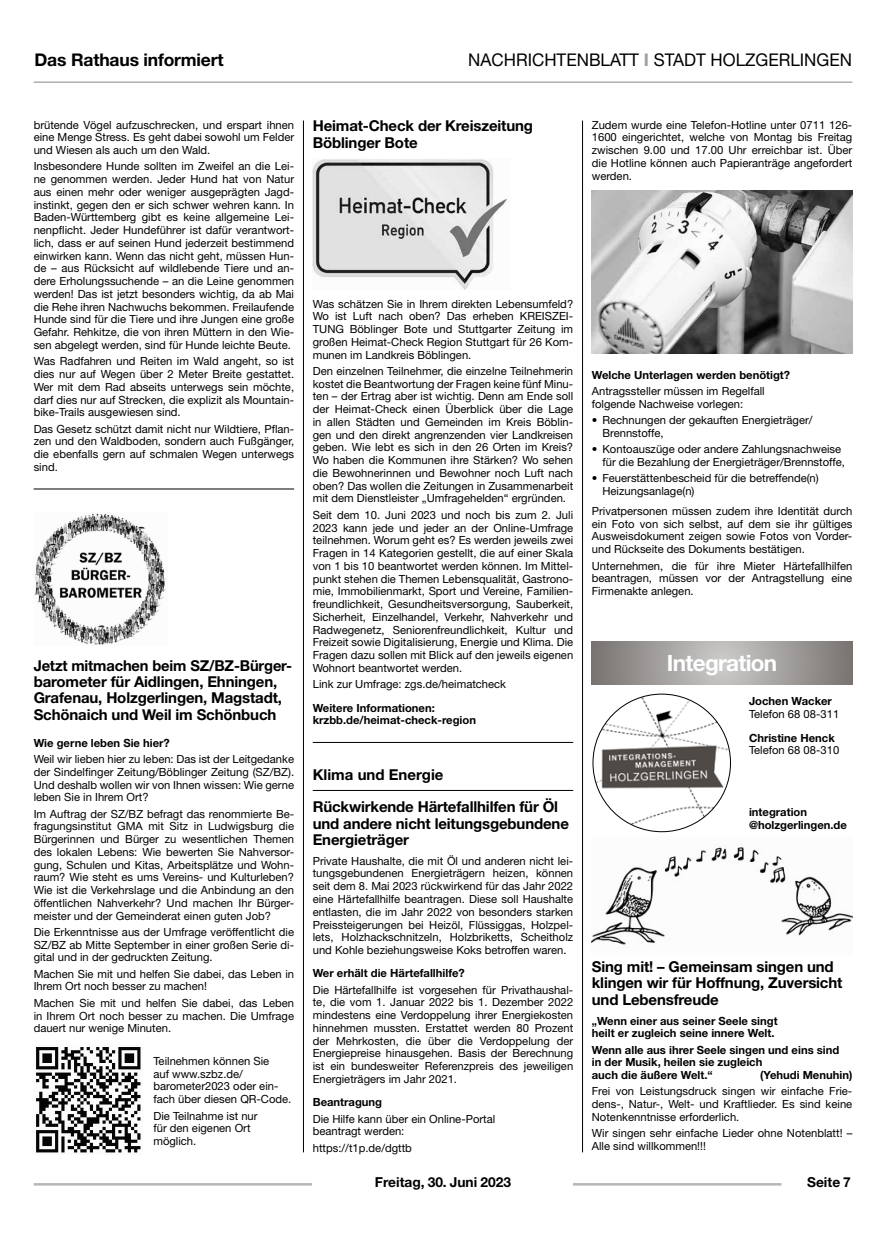
<style>
.page{position:relative;width:886px;height:1241px;background:#fff}
.page>*{position:absolute;margin:0;border:0;box-sizing:border-box;transform-origin:0 0}
.t1{font:700 22.5px "Helvetica Neue LT Std";letter-spacing:-.03em;color:#fff}
.t2{font:17.5px "Helvetica Neue LT Std";color:#000}
.t3{font:700 17.5px "Helvetica Neue LT Std";letter-spacing:-.01em;color:#000}
.t4{font:700 15px/16.2px "Helvetica Neue LT Std";letter-spacing:-.01em;color:#000}
.t5{font:700 13.75px "Helvetica Neue LT Std";color:#000}
.t6{font:11.25px/12.8px "Helvetica Neue LT Std";color:#000;text-align:justify}
.t7{font:700 11.25px/12.8px "Helvetica Neue LT Std";color:#000}
.s1{font-weight:700;color:#a19f9d}
</style>
<div class="page">
<hr style="left:34px;top:1182px;width:747px;height:3px;background:#b7b6b4">
<div style="left:313px;top:1176px;width:260px;height:18px;background:#fff"></div>
<hr style="left:303px;top:120px;width:1px;height:1032px;background:#000">
<hr style="left:582px;top:120px;width:1px;height:1032px;background:#000">
<hr style="left:34px;top:81px;width:818px;height:2px;background:#a19f9d">
<hr style="left:34px;top:488px;width:260px;height:1px;background:#000">
<img style="left:34px;top:513px;width:133px;height:132px">
<img style="left:36px;top:1047px;width:105px;height:106px">
<hr style="left:313px;top:742px;width:260px;height:1px;background:#000">
<img style="left:313px;top:159px;width:194px;height:130px">
<hr style="left:313px;top:790px;width:260px;height:1px;background:#000">
<img style="left:592px;top:190px;width:260px;height:163px">
<svg style="left:592px;top:641px;width:260px;height:43px;background:#a09e9c"></svg>
<img style="left:593px;top:694px;width:137px;height:137px;border-radius:69px">
<img style="left:592px;top:847px;width:260px;height:98px">
<h2 class="t3" style="left:35px;top:49px;width:191px">Das Rathaus informiert</h2>
<h2 class="t2" style="left:468px;top:49px;width:385px">NACHRICHTENBLATT <span class="s1">I</span> STADT HOLZGERLINGEN</h2>
<p class="t6" style="left:34px;top:118px;width:262px">brütende Vögel aufzuschrecken, und erspart ihnen eine Menge Stress. Es geht dabei sowohl um Felder und Wiesen als auch um den Wald.</p>
<p class="t6" style="left:34px;top:160px;width:262px">Insbesondere Hunde sollten im Zweifel an die Lei&shy;ne genommen werden. Jeder Hund hat von Natur aus einen mehr oder weniger ausgeprägten Jagd&shy;instinkt, gegen den er sich schwer wehren kann. In Baden-Württemberg gibt es keine allgemeine Lei&shy;nenpflicht. Jeder Hundeführer ist dafür verantwort&shy;lich, dass er auf seinen Hund jederzeit bestimmend einwirken kann. Wenn das nicht geht, müssen Hun&shy;de – aus Rücksicht auf wildlebende Tiere und an&shy;dere Erholungssuchende – an die Leine genommen werden! Das ist jetzt besonders wichtig, da ab Mai die Rehe ihren Nachwuchs bekommen. Freilaufende Hunde sind für die Tiere und ihre Jungen eine große Gefahr. Rehkitze, die von ihren Müttern in den Wie&shy;sen abgelegt werden, sind für Hunde leichte Beute.</p>
<p class="t6" style="left:34px;top:354px;width:262px">Was Radfahren und Reiten im Wald angeht, so ist dies nur auf Wegen über 2 Meter Breite gestattet.<br>Wer mit dem Rad abseits unterwegs sein möchte, darf dies nur auf Strecken, die explizit als Mountain&shy;bike-Trails ausgewiesen sind.</p>
<p class="t6" style="left:34px;top:422px;width:262px">Das Gesetz schützt damit nicht nur Wildtiere, Pflan&shy;zen und den Waldboden, sondern auch Fußgänger, die ebenfalls gern auf schmalen Wegen unterwegs sind.</p>
<h3 class="t4" style="left:34px;top:657px;width:260px">Jetzt mitmachen beim SZ/BZ-Bürger&shy;barometer für Aidlingen, Ehningen, Grafenau, Holzgerlingen, Magstadt, Schönaich und Weil im Schönbuch</h3>
<p class="t7" style="left:34px;top:736px;width:138px">Wie gerne leben Sie hier?</p>
<p class="t6" style="left:34px;top:752px;width:262px">Weil wir lieben hier zu leben: Das ist der Leitgedanke der Sindelfinger Zeitung/Böblinger Zeitung (SZ/BZ).<br>Und deshalb wollen wir von Ihnen wissen: Wie gerne leben Sie in Ihrem Ort?</p>
<p class="t6" style="left:34px;top:806px;width:262px">Im Auftrag der SZ/BZ befragt das renommierte Be&shy;fragungsinstitut GMA mit Sitz in Ludwigsburg die Bürgerinnen und Bürger zu wesentlichen Themen des lokalen Lebens: Wie bewerten Sie Nahversor&shy;gung, Schulen und Kitas, Arbeitsplätze und Wohn&shy;raum? Wie steht es ums Vereins- und Kulturleben?<br>Wie ist die Verkehrslage und die Anbindung an den öffentlichen Nahverkehr? Und machen Ihr Bürger&shy;meister und der Gemeinderat einen guten Job?</p>
<p class="t6" style="left:34px;top:925px;width:262px">Die Erkenntnisse aus der Umfrage veröffentlicht die SZ/BZ ab Mitte September in einer großen Serie di&shy;gital und in der gedruckten Zeitung.</p>
<p class="t6" style="left:34px;top:967px;width:262px">Machen Sie mit und helfen Sie dabei, das Leben in<br>Ihrem Ort noch besser zu machen!</p>
<p class="t6" style="left:34px;top:996px;width:262px">Machen Sie mit und helfen Sie dabei, das Leben in Ihrem Ort noch besser zu machen. Die Umfrage dauert nur wenige Minuten.</p>
<p class="t6" style="left:153px;top:1054px;width:139px;text-align:left">Teilnehmen können Sie<br>auf www.szbz.de/ barometer2023 oder ein&shy;fach über diesen QR-Code.</p>
<p class="t6" style="left:153px;top:1108px;width:106px;text-align:left">Die Teilnahme ist nur für den eigenen Ort möglich.</p>
<h3 class="t4" style="left:313px;top:117px;width:222px">Heimat-Check der Kreiszeitung<br>Böblinger Bote</h3>
<p class="t6" style="left:592px;top:118px;width:262px">Zudem wurde eine Telefon-Hotline unter 0711 126- 1600 eingerichtet, welche von Montag bis Freitag zwischen 9.00 und 17.00 Uhr erreichbar ist. Über die Hotline können auch Papieranträge angefordert werden.</p>
<p class="t6" style="left:313px;top:297px;width:262px">Was schätzen Sie in Ihrem direkten Lebensumfeld?<br>Wo ist Luft nach oben? Das erheben KREISZEI-TUNG Böblinger Bote und Stuttgarter Zeitung im großen Heimat-Check Region Stuttgart für 26 Kom&shy;munen im Landkreis Böblingen.</p>
<p class="t6" style="left:313px;top:364px;width:262px">Den einzelnen Teilnehmer, die einzelne Teilnehmerin kostet die Beantwortung der Fragen keine fünf Minu&shy;ten – der Ertrag aber ist wichtig. Denn am Ende soll der Heimat-Check einen Überblick über die Lage in allen Städten und Gemeinden im Kreis Böblin&shy;gen und den direkt angrenzenden vier Landkreisen geben. Wie lebt es sich in den 26 Orten im Kreis?<br>Wo haben die Kommunen ihre Stärken? Wo sehen die Bewohnerinnen und Bewohner noch Luft nach oben? Das wollen die Zeitungen in Zusammenarbeit mit dem Dienstleister „Umfragehelden“ ergründen.</p>
<p class="t6" style="left:313px;top:508px;width:262px">Seit dem 10. Juni 2023 und noch bis zum 2. Juli 2023 kann jede und jeder an der Online-Umfrage teilnehmen. Worum geht es? Es werden jeweils zwei Fragen in 14 Kategorien gestellt, die auf einer Skala von 1 bis 10 beantwortet werden können. Im Mittel&shy;punkt stehen die Themen Lebensqualität, Gastrono&shy;mie, Immobilienmarkt, Sport und Vereine, Familien&shy;freundlichkeit, Gesundheitsversorgung, Sauberkeit, Sicherheit, Einzelhandel, Verkehr, Nahverkehr und Radwegenetz, Seniorenfreundlichkeit, Kultur und Freizeit sowie Digitalisierung, Energie und Klima. Die Fragen dazu sollen mit Blick auf den jeweils eigenen Wohnort beantwortet werden.</p>
<p class="t6" style="left:313px;top:677px;width:195px">Link zur Umfrage: zgs.de/heimatcheck</p>
<p class="t7" style="left:313px;top:700px;width:165px">Weitere Informationen: krzbb.de/heimat-check-region</p>
<h3 class="t4" style="left:313px;top:757px;width:247px;line-height:32.6px">Klima und Energie<br>Rückwirkende Härtefallhilfen für Öl</h3>
<h3 class="t4" style="left:313px;top:814px;width:258px">und andere nicht leitungsgebundene<br>Energieträger</h3>
<p class="t6" style="left:313px;top:854px;width:262px">Private Haushalte, die mit Öl und anderen nicht lei&shy;tungsgebundenen Energieträgern heizen, können seit dem 8. Mai 2023 rückwirkend für das Jahr 2022 eine Härtefallhilfe beantragen. Diese soll Haushalte entlasten, die im Jahr 2022 von besonders starken Preissteigerungen bei Heizöl, Flüssiggas, Holzpel&shy;lets, Holzhackschnitzeln, Holzbriketts, Scheitholz und Kohle beziehungsweise Koks betroffen waren.</p>
<p class="t7" style="left:313px;top:966px;width:154px">Wer erhält die Härtefallhilfe?</p>
<p class="t6" style="left:313px;top:983px;width:262px">Die Härtefallhilfe ist vorgesehen für Privathaushal&shy;te, die vom 1. Januar 2022 bis 1. Dezember 2022 mindestens eine Verdoppelung ihrer Energiekosten hinnehmen mussten. Erstattet werden 80 Prozent der Mehrkosten, die über die Verdoppelung der Energiepreise hinausgehen. Basis der Berechnung ist ein bundesweiter Referenzpreis des jeweiligen Energieträgers im Jahr 2021.</p>
<p class="t7" style="left:313px;top:1095px;width:71px">Beantragung</p>
<p class="t6" style="left:313px;top:1111px;width:184px">Die Hilfe kann über ein Online-Portal beantragt werden:</p>
<p class="t6" style="left:313px;top:1140px;width:101px">https://t1p.de/dgttb</p>
<p class="t7" style="left:592px;top:368px;width:200px">Welche Unterlagen werden benötigt?</p>
<p class="t6" style="left:592px;top:384px;width:174px">Antragssteller müssen im Regelfall folgende Nachweise vorlegen:</p>
<p class="t6" style="left:602px;top:413px;width:212px;text-indent:-11px">• Rechnungen der gekauften Energieträger/<br>Brennstoffe,</p>
<p class="t6" style="left:602px;top:442px;width:244px;text-indent:-11px">• Kontoauszüge oder andere Zahlungsnachweise für die Bezahlung der Energieträger/Brennstoffe,</p>
<p class="t6" style="left:602px;top:471px;width:218px;text-indent:-11px">• Feuerstättenbescheid für die betreffende(n)<br>Heizungsanlage(n)</p>
<p class="t6" style="left:592px;top:504px;width:262px">Privatpersonen müssen zudem ihre Identität durch ein Foto von sich selbst, auf dem sie ihr gültiges Ausweisdokument zeigen sowie Fotos von Vorder&shy;und Rückseite des Dokuments bestätigen.</p>
<p class="t6" style="left:592px;top:559px;width:262px">Unternehmen, die für ihre Mieter Härtefallhilfen beantragen, müssen vor der Antragstellung eine Firmenakte anlegen.</p>
<h1 class="t1" style="left:667px;top:649px;width:112px">Integration</h1>
<p class="t7" style="left:749px;top:694px;width:84px">Jochen Wacker</p>
<p class="t6" style="left:749px;top:707px;width:92px">Telefon 68 08-311</p>
<p class="t7" style="left:749px;top:730px;width:87px">Christine Henck</p>
<p class="t6" style="left:749px;top:743px;width:92px">Telefon 68 08-310</p>
<p class="t7" style="left:749px;top:805px;width:99px">integration @holzgerlingen.de</p>
<h3 class="t4" style="left:592px;top:958px;width:252px">Sing mit! – Gemeinsam singen und klingen wir für Hoffnung, Zuversicht und Lebensfreude</h3>
<p class="t7" style="left:592px;top:1013px;width:187px">„Wenn einer aus seiner Seele singt heilt er zugleich seine innere Welt.</p>
<p class="t7" style="left:592px;top:1042px;width:249px">Wenn alle aus ihrer Seele singen und eins sind in der Musik, heilen sie zugleich<br>auch die äußere Welt.“</p>
<p class="t7" style="left:760px;top:1068px;width:94px">(Yehudi Menuhin)</p>
<p class="t6" style="left:592px;top:1084px;width:262px">Frei von Leistungsdruck singen wir einfache Frie&shy;dens-, Natur-, Welt- und Kraftlieder. Es sind keine Notenkenntnisse erforderlich.</p>
<p class="t6" style="left:592px;top:1126px;width:262px">Wir singen sehr einfache Lieder ohne Notenblatt! –<br>Alle sind willkommen!!!</p>
<p class="t5" style="left:375px;top:1173px;width:138px">Freitag, 30. Juni 2023</p>
<p class="t5" style="left:807px;top:1173px;width:45px">Seite 7</p>
</div>
